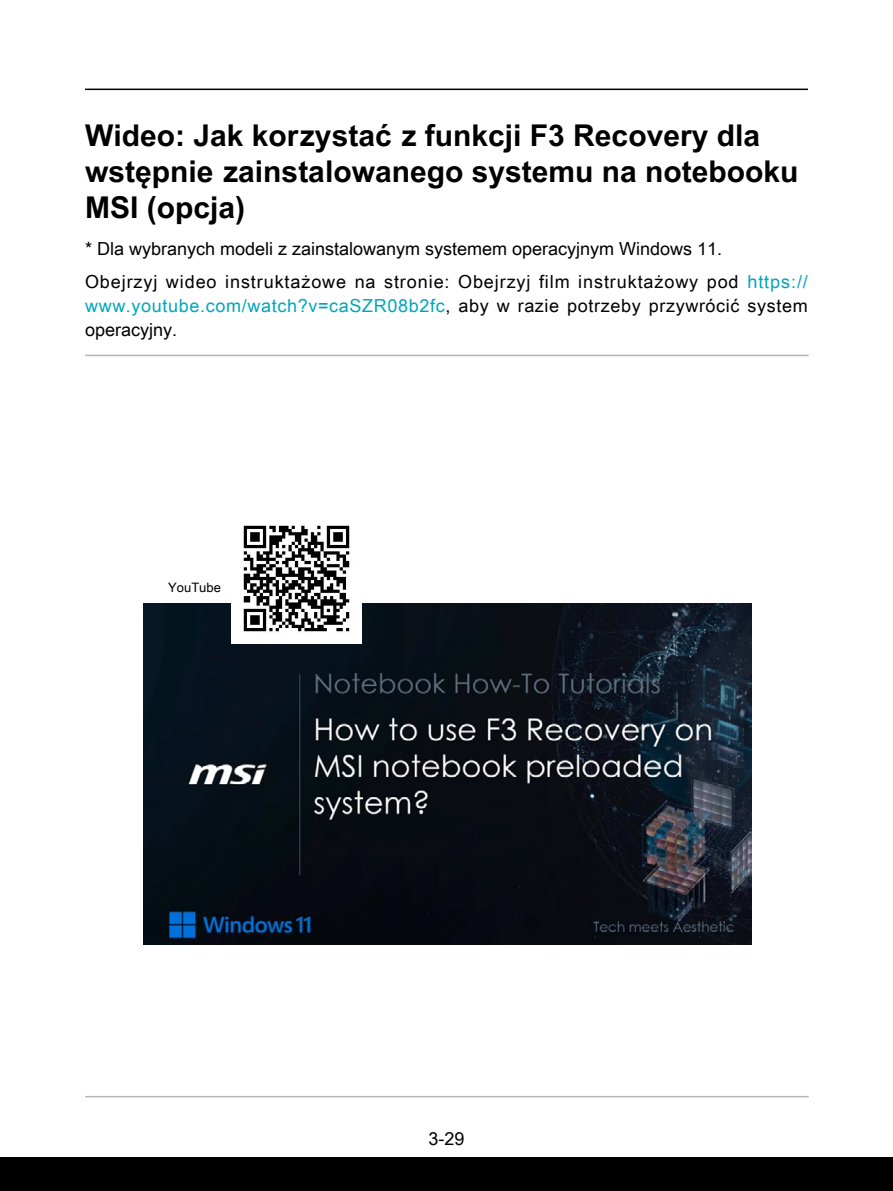
<style>
.page{position:relative;width:893px;height:1191px;background:#fff}
.page>*{position:absolute;margin:0;border:0;box-sizing:border-box;transform-origin:0 0}
.Title_1{font:700 30px/36px "Arial Unicode MS";color:#000}
.Text_Left_-_8{font:18px/24px "Arial Unicode MS";color:#000;text-align:justify}
.t1{font:12.9px "Arial Unicode MS";color:#000}
.s1{color:#00a6ba}
</style>
<div class="page">
<hr style="left:85px;top:89px;width:723px;height:1px;background:#000">
<div style="left:0;top:1157px;width:893px;height:34px;background:#000"></div>
<hr style="left:85px;top:355px;width:724px;height:1px;background:#b5b6b6">
<hr style="left:85px;top:1096px;width:724px;height:1px;background:#b5b6b6">
<img style="left:143px;top:604px;width:608px;height:341px">
<img style="left:232px;top:525px;width:129px;height:118px">
<p class="Title_1" style="left:85px;top:118px;width:715px">Wideo: Jak korzystać z funkcji F3 Recovery dla wstępnie zainstalowanego systemu na notebooku<br>MSI (opcja)</p>
<p class="Text_Left_-_8" style="left:85px;top:236px;width:639px">* Dla wybranych modeli z zainstalowanym systemem operacyjnym Windows 11.</p>
<p class="Text_Left_-_8" style="left:85px;top:269px;width:724px">Obejrzyj wideo instruktażowe na stronie: Obejrzyj film instruktażowy pod <span class="s1">https:// www.youtube.com/watch?v=caSZR08b2fc</span>, aby w razie potrzeby przywrócić system operacyjny.</p>
<p class="t1" style="left:168px;top:578px;width:54px">YouTube</p>
<p class="Text_Left_-_8" style="left:428px;top:1126px;width:38px">3-29</p>
</div>
